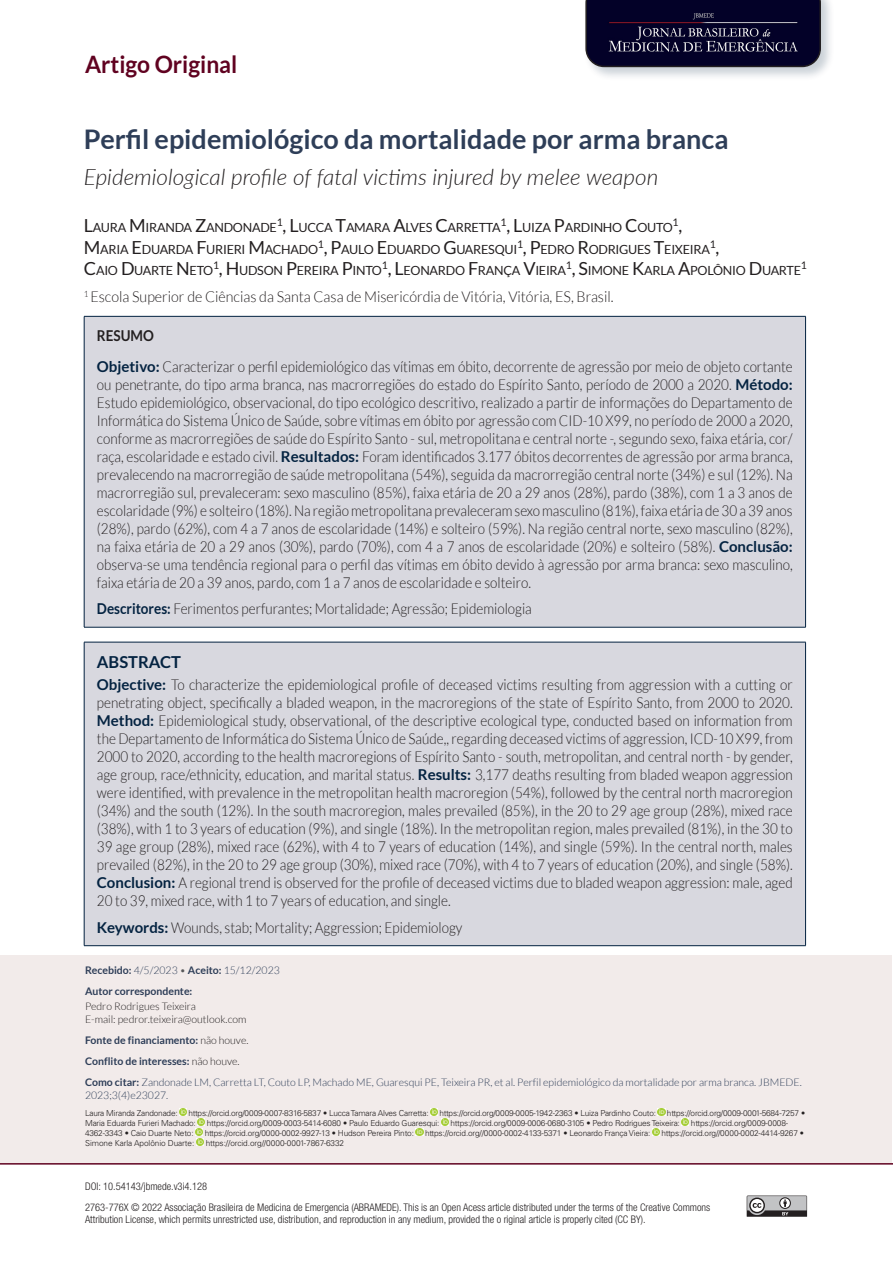
<style>
.page{position:relative;width:893px;height:1263px;background:#fff}
.page>*{position:absolute;margin:0;border:0;box-sizing:border-box;transform-origin:0 0}
.Título{font:700 27px "Lato";color:#2e3e58}
.t1{font:700 24px "Lato";color:#600220;scale:.95 1}
.Titulo_ingles{font:italic 300 22.5px "Lato";color:#231f20}
.Resumo_titulo{font:700 16.5px "Lato";color:#042341}
.Resumo_texto{font:300 15px/18px "Lato";color:#231f20;text-align:justify;scale:.9 1}
.Titulação{font:300 15px "Lato";color:#231f20;scale:.95 1}
.Resumo_texto-2{font:700 15px "Lato";color:#231f20;scale:.9 1}
.Autores{font:12.6px "Lato";letter-spacing:-.02em;color:#231f20}
.t2{font:300 condensed 10.5px/12.6px "Helvetica Neue LT Std";color:#231f20}
.Abre_-_Info_autores_-_Titulo{font:300 10.5px/12.6px "Lato";color:#2e3e58}
.Abre_-_Info_autores_-_Titulo-2{font:700 10.5px "Lato";color:#2e3e58}
.Abre_-_Info_autores_-_Titulo-3{font:300 10.5px "Lato";color:#231f20}
.Abre_-_Info_autores_-_linha_1{font:700 10.5px "Lato";color:#2e3e58}
.Autores-2{font:10.5px "Lato";color:#231f20}
.ORCID{font:300 8.25px "Univers LT Std";letter-spacing:-.02em;color:#231f20}
.s1{font-size:18px}
.s2{font-weight:700;color:#042341}
.s3{font-weight:700}
.s4{color:#57585a}
.s5{font-weight:300;color:#231f20}
</style>
<div class="page">
<hr style="left:0;top:1163px;width:893px;height:1px;background:#600220">
<div style="left:583px;top:0;width:252px;height:82px;background:#042341;opacity:.21"></div>
<svg style="left:585px;top:0;width:236px;height:67px;background:#0a082c"></svg>
<img style="left:608px;top:10px;width:194px;height:44px">
<svg style="left:747px;top:1195px;width:60px;height:22px"></svg>
<div style="left:1px;top:956px;width:891px;height:207px;background:#f2ebea"></div>
<div style="left:84px;top:316px;width:721px;height:311px;background:#d8d8df"></div>
<hr style="left:84px;top:316px;width:1px;height:311px;background:#042341">
<hr style="left:84px;top:316px;width:722px;height:1px;background:#042341">
<hr style="left:805px;top:316px;width:1px;height:311px;background:#042341">
<hr style="left:84px;top:627px;width:722px;height:1px;background:#042341">
<div style="left:84px;top:642px;width:721px;height:304px;background:#d8d8df"></div>
<hr style="left:84px;top:642px;width:1px;height:303px;background:#042341">
<hr style="left:84px;top:642px;width:722px;height:1px;background:#042341">
<hr style="left:805px;top:642px;width:1px;height:303px;background:#042341">
<hr style="left:84px;top:945px;width:722px;height:1px;background:#042341">
<svg style="left:180px;top:1109px;width:7px;height:7px"></svg>
<svg style="left:658px;top:1109px;width:7px;height:7px"></svg>
<svg style="left:431px;top:1109px;width:18px;height:17px"></svg>
<svg style="left:682px;top:1119px;width:7px;height:7px"></svg>
<svg style="left:416px;top:1128px;width:7px;height:7px"></svg>
<svg style="left:652px;top:1128px;width:7px;height:7px"></svg>
<svg style="left:196px;top:1119px;width:9px;height:26px"></svg>
<h2 class="t1" style="left:85px;top:51px;width:162px">Artigo Original</h2>
<p class="Título" style="left:84px;top:124px;width:646px">Perfil epidemiológico da mortalidade por arma branca</p>
<p class="Titulo_ingles" style="left:84px;top:161px;width:576px">Epidemiological profile of fatal victims injured by melee weapon</p>
<p class="Autores" style="left:84px;top:220px;width:590px"><span class="s1">L</span>AURA <span class="s1">M</span>IRANDA <span class="s1">Z</span>ANDONADE<sup>1</sup><span class="s1">, L</span>UCCA <span class="s1">T</span>AMARA <span class="s1">A</span>LVES <span class="s1">C</span>ARRETTA<sup>1</sup><span class="s1">, L</span>UIZA <span class="s1">P</span>ARDINHO <span class="s1">C</span>OUTO</p>
<p class="Autores-2" style="left:672px;top:216px;width:11px">1<span class="s1">,</span></p>
<p class="Autores" style="left:84px;top:242px;width:627px"><span class="s1">M</span>ARIA <span class="s1">E</span> DUARDA <span class="s1">F</span>URIERI <span class="s1">M</span>ACHADO<sup>1</sup><span class="s1">, P</span>AULO <span class="s1">E</span> DUARDO <span class="s1">G</span>UARESQUI<sup>1</sup><span class="s1">, P</span>EDRO <span class="s1">R</span>ODRIGUES <span class="s1">T</span>EIXEIRA</p>
<p class="Autores-2" style="left:710px;top:238px;width:11px">1<span class="s1">,</span></p>
<p class="Autores" style="left:84px;top:264px;width:718px"><span class="s1">C</span>AIO <span class="s1">D</span> UARTE <span class="s1">N</span> ETO<sup>1</sup><span class="s1">, H</span> UDSON <span class="s1">P</span>EREIRA <span class="s1">P</span>INTO<sup>1</sup><span class="s1">, L</span>EONARDO <span class="s1">F</span>RANÇA <span class="s1">V</span>IEIRA<sup>1</sup><span class="s1">, S</span>IMONE <span class="s1">K</span>ARLA <span class="s1">A</span>POLÔNIO <span class="s1">D</span> UARTE</p>
<p class="Autores-2" style="left:801px;top:260px;width:8px">1</p>
<p class="Titulação" style="left:84px;top:288px;width:559px"><sup>1</sup> Escola Superior de Ciências da Santa Casa de Misericórdia de Vitória, Vitória, ES, Brasil.</p>
<p class="Resumo_texto-2" style="left:97px;top:327px;width:65px">RESUMO</p>
<p class="Resumo_texto" style="left:97px;top:358px;width:775px"><span class="s2">Objetivo:</span> Caracterizar o perfil epidemiológico das vítimas em óbito, decorrente de agressão por meio de objeto cortante ou penetrante, do tipo arma branca, nas macrorregiões do estado do Espírito Santo, período de 2000 a 2020. <span class="s2">Método:<br></span>Estudo epidemiológico, observacional, do tipo ecológico descritivo, realizado a partir de informações do Departamento de Informática do Sistema Único de Saúde, sobre vítimas em óbito por agressão com CID-10 X99, no período de 2000 a 2020, conforme as macrorregiões de saúde do Espírito Santo - sul, metropolitana e central norte -, segundo sexo, faixa etária, cor/ raça, escolaridade e estado civil. <span class="s2">Resultados:</span> Foram identificados 3.177 óbitos decorrentes de agressão por arma branca, prevalecendo na macrorregião de saúde metropolitana (54%), seguida da macrorregião central norte (34%) e sul (12%). Na macrorregião sul, prevaleceram: sexo masculino (85%), faixa etária de 20 a 29 anos (28%), pardo (38%), com 1 a 3 anos de escolaridade (9%) e solteiro (18%). Na região metropolitana prevaleceram sexo masculino (81%), faixa etária de 30 a 39 anos (28%), pardo (62%), com 4 a 7 anos de escolaridade (14%) e solteiro (59%). Na região central norte, sexo masculino (82%), na faixa etária de 20 a 29 anos (30%), pardo (70%), com 4 a 7 anos de escolaridade (20%) e solteiro (58%). <span class="s2">Conclusão: </span>observa-se uma tendência regional para o perfil das vítimas em óbito devido à agressão por arma branca: sexo masculino, faixa etária de 20 a 39 anos, pardo, com 1 a 7 anos de escolaridade e solteiro.</p>
<p class="Resumo_texto" style="left:97px;top:600px;width:485px"><span class="s2">Descritores:</span> Ferimentos perfurantes; Mortalidade; Agressão; Epidemiologia</p>
<p class="Resumo_titulo" style="left:97px;top:653px;width:86px">ABSTRACT</p>
<p class="Resumo_texto" style="left:97px;top:676px;width:775px"><span class="s2">Objective:</span> To characterize the epidemiological profile of deceased victims resulting from aggression with a cutting or penetrating object, specifically a bladed weapon, in the macroregions of the state of Espírito Santo, from 2000 to 2020.<br><span class="s2">Method:</span> Epidemiological study, observational, of the descriptive ecological type, conducted based on information from the Departamento de Informática do Sistema Único de Saúde,, regarding deceased victims of aggression, ICD-10 X99, from 2000 to 2020, according to the health macroregions of Espírito Santo - south, metropolitan, and central north - by gender, age group, race/ethnicity, education, and marital status. <span class="s2">Results:</span> 3,177 deaths resulting from bladed weapon aggression were identified, with prevalence in the metropolitan health macroregion (54%), followed by the central north macroregion (34%) and the south (12%). In the south macroregion, males prevailed (85%), in the 20 to 29 age group (28%), mixed race (38%), with 1 to 3 years of education (9%), and single (18%). In the metropolitan region, males prevailed (81%), in the 30 to 39 age group (28%), mixed race (62%), with 4 to 7 years of education (14%), and single (59%). In the central north, males prevailed (82%), in the 20 to 29 age group (30%), mixed race (70%), with 4 to 7 years of education (20%), and single (58%).<br><span class="s2">Conclusion:</span> A regional trend is observed for the profile of deceased victims due to bladed weapon aggression: male, aged 20 to 39, mixed race, with 1 to 7 years of education, and single.</p>
<p class="Resumo_texto" style="left:97px;top:919px;width:408px"><span class="s2">Keywords:</span> Wounds, stab; Mortality; Aggression; Epidemiology</p>
<p class="Abre_-_Info_autores_-_Titulo" style="left:85px;top:964px;width:196px"><span class="s3">Recebido:</span> 4/5/2023 <span class="s4">•</span> <span class="s3">Aceito:</span> 15/12/2023</p>
<p class="Abre_-_Info_autores_-_linha_1" style="left:85px;top:985px;width:109px">Autor correspondente:</p>
<p class="Abre_-_Info_autores_-_Titulo-3" style="left:85px;top:1001px;width:112px">Pedro Rodrigues Teixeira</p>
<p class="Abre_-_Info_autores_-_Titulo-3" style="left:85px;top:1013px;width:163px">E-mail: pedror.teixeira@outlook.com</p>
<p class="Abre_-_Info_autores_-_Titulo-2" style="left:85px;top:1034px;width:165px">Fonte de financiamento: <span class="s5">não houve.</span></p>
<p class="Abre_-_Info_autores_-_Titulo-2" style="left:85px;top:1055px;width:156px">Conflito de interesses: <span class="s5">não houve.</span></p>
<p class="Abre_-_Info_autores_-_Titulo" style="left:85px;top:1076px;width:718px"><span class="s3">Como citar:</span> Zandonade LM, Carretta LT, Couto LP, Machado ME, Guaresqui PE, Teixeira PR, et al. Perfil epidemiológico da mortalidade por arma branca. JBMEDE.<br>2023;3(4)e23027.</p>
<p class="ORCID" style="left:85px;top:1108px;width:94px">Laura Miranda Zandonade:</p>
<p class="ORCID" style="left:189px;top:1108px;width:242px">https://orcid.org/0009-0007-8316-5837 • Lucca Tamara Alves Carretta:</p>
<p class="ORCID" style="left:439px;top:1108px;width:218px">https://orcid.org/0009-0005-1942-2363 • Luiza Pardinho Couto:</p>
<p class="ORCID" style="left:667px;top:1108px;width:140px">https://orcid.org/0009-0001-5684-7257 •</p>
<p class="ORCID" style="left:85px;top:1118px;width:112px">Maria Eduarda Furieri Machado:</p>
<p class="ORCID" style="left:207px;top:1118px;width:234px">https://orcid.org/0009-0003-5414-6080 • Paulo Eduardo Guaresqui:</p>
<p class="ORCID" style="left:451px;top:1118px;width:231px">https://orcid.org/0009-0006-0680-3105 • Pedro Rodrigues Teixeira:</p>
<p class="ORCID" style="left:691px;top:1118px;width:99px">https://orcid.org/0009-0008-</p>
<p class="ORCID" style="left:85px;top:1128px;width:110px">4362-3343 • Caio Duarte Neto:</p>
<p class="ORCID" style="left:205px;top:1128px;width:211px">https://orcid.org/0000-0002-9927-13 • Hudson Pereira Pinto:</p>
<p class="ORCID" style="left:425px;top:1128px;width:227px">https://orcid.org//0000-0002-4133-5371 • Leonardo França Vieira:</p>
<p class="ORCID" style="left:661px;top:1128px;width:144px">https://orcid.org//0000-0002-4414-9267 •</p>
<p class="ORCID" style="left:85px;top:1138px;width:111px">Simone Karla Apolônio Duarte:</p>
<p class="ORCID" style="left:206px;top:1138px;width:140px">https://orcid.org//0000-0001-7867-6332</p>
<p class="t2" style="left:85px;top:1179px;width:124px">DOI: 10.54143/jbmede.v3i4.128</p>
<p class="t2" style="left:85px;top:1201px;width:627px">2763-776X © 2022 Associação Brasileira de Medicina de Emergencia (ABRAMEDE). This is an Open Acess article distributed under the terms of the Creative Commons<br>Attribution License, which permits unrestricted use, distribution, and reproduction in any medium, provided the o riginal article is properly cited (CC BY).</p>
</div>
